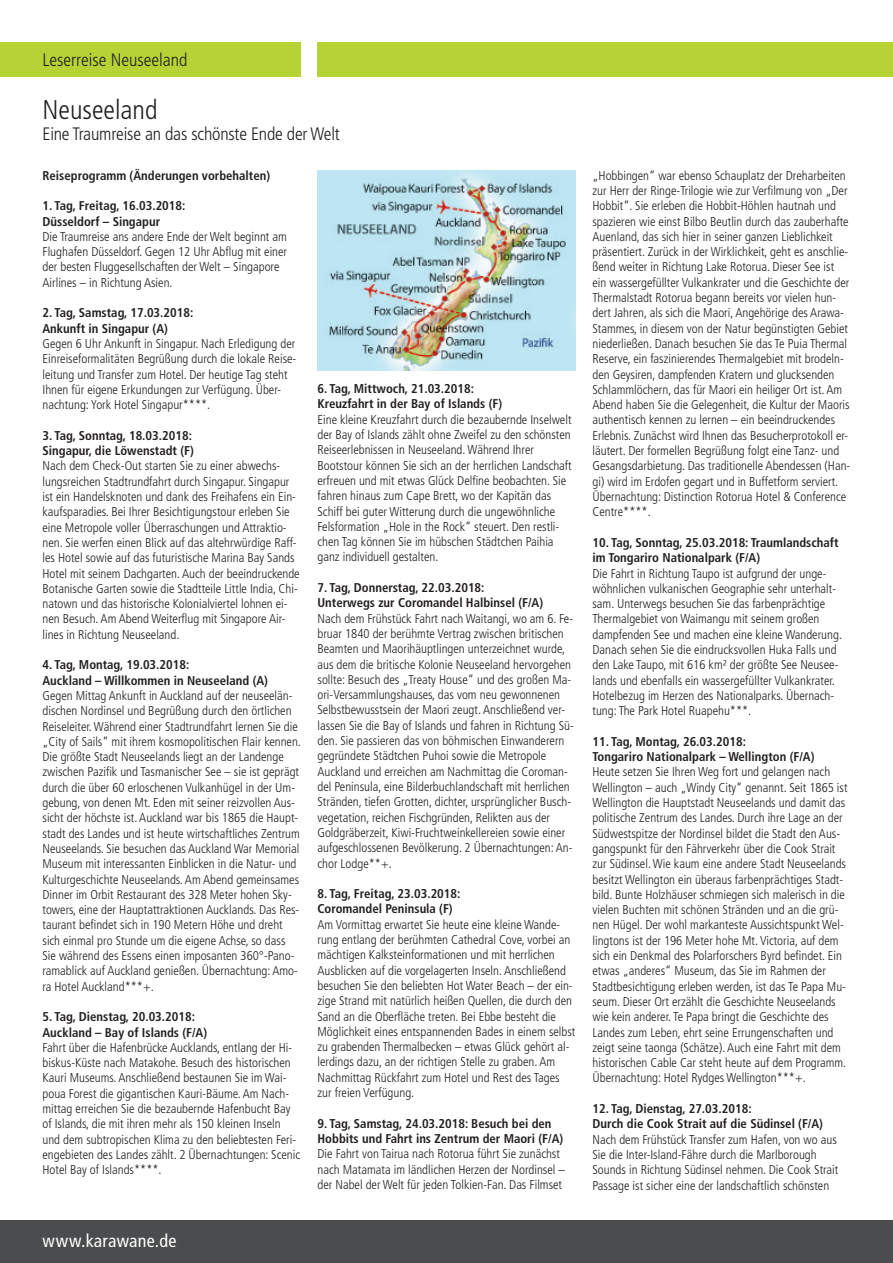
<style>
.page{position:relative;width:893px;height:1263px;background:#fff}
.page>*{position:absolute;margin:0;border:0;box-sizing:border-box;transform-origin:0 0}
.t1{font:300 condensed 27px "Frutiger";color:#231f20}
.t2{font:condensed 18.15px "Frutiger";letter-spacing:.015em;color:#fff}
.t3{font:300 condensed 18px "Frutiger";letter-spacing:-.01em;color:#231f20}
.t4{font:300 condensed 12.75px/15.3px "Frutiger";color:#231f20}
.t5{font:700 condensed 12.75px/15.3px "Frutiger";color:#231f20}
</style>
<div class="page">
<div style="left:317px;top:43px;width:576px;height:34px;background:#b5d334"></div>
<div style="left:0;top:43px;width:300px;height:34px;background:#b5d334"></div>
<div style="left:0;top:1220px;width:893px;height:43px;background:#4b4c4d"></div>
<img style="left:317px;top:171px;width:258px;height:200px">
<h3 class="t3" style="left:43px;top:50px;width:147px">Leserreise Neuseeland</h3>
<h1 class="t1" style="left:43px;top:94px;width:117px">Neuseeland</h1>
<h3 class="t3" style="left:43px;top:124px;width:299px">Eine Traumreise an das schönste Ende der Welt</h3>
<p class="t5" style="left:43px;top:168px;width:229px">Reiseprogramm (Änderungen vorbehalten)</p>
<p class="t5" style="left:43px;top:198px;width:144px">1. Tag, Freitag, 16.03.2018:<br>Düsseldorf – Singapur</p>
<p class="t4" style="left:43px;top:229px;width:246px">Die Traumreise ans andere Ende der Welt beginnt am Flughafen Düsseldorf. Gegen 12 Uhr Abflug mit einer der besten Fluggesellschaften der Welt – Singapore Airlines – in Richtung Asien.</p>
<p class="t5" style="left:43px;top:305px;width:152px">2. Tag, Samstag, 17.03.2018:<br>Ankunft in Singapur (A)</p>
<p class="t4" style="left:43px;top:336px;width:255px">Gegen 6 Uhr Ankunft in Singapur. Nach Erledigung der Einreiseformalitäten Begrüßung durch die lokale Reise&shy;leitung und Transfer zum Hotel. Der heutige Tag steht Ihnen für eigene Erkundungen zur Verfügung. Über&shy;nachtung: York Hotel Singapur****.</p>
<p class="t5" style="left:43px;top:428px;width:153px">3. Tag, Sonntag, 18.03.2018:<br>Singapur, die Löwenstadt (F)</p>
<p class="t4" style="left:43px;top:458px;width:259px">Nach dem Check-Out starten Sie zu einer abwechs&shy;lungsreichen Stadtrundfahrt durch Singapur. Singapur ist ein Handelsknoten und dank des Freihafens ein Ein&shy;kaufsparadies. Bei Ihrer Besichtigungstour erleben Sie eine Metropole voller Überraschungen und Attraktio&shy;nen. Sie werfen einen Blick auf das altehrwürdige Raff&shy;les Hotel sowie auf das futuristische Marina Bay Sands Hotel mit seinem Dachgarten. Auch der beeindruckende Botanische Garten sowie die Stadtteile Little India, Chi&shy;natown und das historische Kolonialviertel lohnen ei&shy;nen Besuch. Am Abend Weiterflug mit Singapore Air&shy;lines in Richtung Neuseeland.</p>
<p class="t5" style="left:43px;top:657px;width:227px">4. Tag, Montag, 19.03.2018:<br>Auckland – Willkommen in Neuseeland (A)</p>
<p class="t4" style="left:43px;top:688px;width:260px">Gegen Mittag Ankunft in Auckland auf der neuseelän&shy;dischen Nordinsel und Begrüßung durch den örtlichen Reiseleiter. Während einer Stadtrundfahrt lernen Sie die „City of Sails“ mit ihrem kosmopolitischen Flair kennen.<br>Die größte Stadt Neuseelands liegt an der Landenge zwischen Pazifik und Tasmanischer See – sie ist geprägt durch die über 60 erloschenen Vulkanhügel in der Um&shy;gebung, von denen Mt. Eden mit seiner reizvollen Aus&shy;sicht der höchste ist. Auckland war bis 1865 die Haupt&shy;stadt des Landes und ist heute wirtschaftliches Zentrum Neuseelands. Sie besuchen das Auckland War Memorial Museum mit interessanten Einblicken in die Natur- und Kulturgeschichte Neuseelands. Am Abend gemeinsames Dinner im Orbit Restaurant des 328 Meter hohen Sky&shy;towers, eine der Hauptattraktionen Aucklands. Das Res&shy;taurant befindet sich in 190 Metern Höhe und dreht sich einmal pro Stunde um die eigene Achse, so dass Sie während des Essens einen imposanten 360°-Pano&shy;ramablick auf Auckland genießen. Übernachtung: Amo&shy;ra Hotel Auckland***+.</p>
<p class="t5" style="left:43px;top:1009px;width:166px">5. Tag, Dienstag, 20.03.2018:<br>Auckland – Bay of Islands (F/A)</p>
<p class="t4" style="left:43px;top:1040px;width:259px">Fahrt über die Hafenbrücke Aucklands, entlang der Hi&shy;biskus-Küste nach Matakohe. Besuch des historischen Kauri Museums. Anschließend bestaunen Sie im Wai&shy;poua Forest die gigantischen Kauri-Bäume. Am Nach&shy;mittag erreichen Sie die bezaubernde Hafenbucht Bay of Islands, die mit ihren mehr als 150 kleinen Inseln und dem subtropischen Klima zu den beliebtesten Feri&shy;engebieten des Landes zählt. 2 Übernachtungen: Scenic Hotel Bay of Islands****.</p>
<p class="t5" style="left:317px;top:381px;width:186px">6. Tag, Mittwoch, 21.03.2018:<br>Kreuzfahrt in der Bay of Islands (F)</p>
<p class="t4" style="left:317px;top:412px;width:256px">Eine kleine Kreuzfahrt durch die bezaubernde Inselwelt der Bay of Islands zählt ohne Zweifel zu den schönsten Reiseerlebnissen in Neuseeland. Während Ihrer Bootstour können Sie sich an der herrlichen Landschaft erfreuen und mit etwas Glück Delfine beobachten. Sie fahren hinaus zum Cape Brett, wo der Kapitän das Schiff bei guter Witterung durch die ungewöhnliche Felsformation „Hole in the Rock“ steuert. Den restli&shy;chen Tag können Sie im hübschen Städtchen Paihia ganz individuell gestalten.</p>
<p class="t5" style="left:317px;top:580px;width:227px">7. Tag, Donnerstag, 22.03.2018:<br>Unterwegs zur Coromandel Halbinsel (F/A)</p>
<p class="t4" style="left:317px;top:611px;width:258px">Nach dem Frühstück Fahrt nach Waitangi, wo am 6. Fe&shy;bruar 1840 der berühmte Vertrag zwischen britischen Beamten und Maorihäuptlingen unterzeichnet wurde, aus dem die britische Kolonie Neuseeland hervorgehen sollte: Besuch des „Treaty House“ und des großen Ma&shy;ori-Versammlungshauses, das vom neu gewonnenen Selbstbewusstsein der Maori zeugt. Anschließend ver&shy;lassen Sie die Bay of Islands und fahren in Richtung Sü&shy;den. Sie passieren das von böhmischen Einwanderern gegründete Städtchen Puhoi sowie die Metropole Auckland und erreichen am Nachmittag die Coroman&shy;del Peninsula, eine Bilderbuchlandschaft mit herrlichen Stränden, tiefen Grotten, dichter, ursprünglicher Busch&shy;vegetation, reichen Fischgründen, Relikten aus der Goldgräberzeit, Kiwi-Fruchtweinkellereien sowie einer aufgeschlossenen Bevölkerung. 2 Übernachtungen: An&shy;chor Lodge**+.</p>
<p class="t5" style="left:317px;top:886px;width:144px">8. Tag, Freitag, 23.03.2018:<br>Coromandel Peninsula (F)</p>
<p class="t4" style="left:317px;top:917px;width:259px">Am Vormittag erwartet Sie heute eine kleine Wande&shy;rung entlang der berühmten Cathedral Cove, vorbei an mächtigen Kalksteinformationen und mit herrlichen Ausblicken auf die vorgelagerten Inseln. Anschließend besuchen Sie den beliebten Hot Water Beach – der ein&shy;zige Strand mit natürlich heißen Quellen, die durch den Sand an die Oberfläche treten. Bei Ebbe besteht die Möglichkeit eines entspannenden Bades in einem selbst zu grabenden Thermalbecken – etwas Glück gehört al&shy;lerdings dazu, an der richtigen Stelle zu graben. Am Nachmittag Rückfahrt zum Hotel und Rest des Tages zur freien Verfügung.</p>
<p class="t5" style="left:317px;top:1115px;width:247px">9. Tag, Samstag, 24.03.2018: Besuch bei den<br>Hobbits und Fahrt ins Zentrum der Maori (F/A)</p>
<p class="t4" style="left:317px;top:1146px;width:249px">Die Fahrt von Tairua nach Rotorua führt Sie zunächst nach Matamata im ländlichen Herzen der Nordinsel – der Nabel der Welt für jeden Tolkien-Fan. Das Filmset</p>
<h2 class="t2" style="left:43px;top:1230px;width:136px">www.karawane.de</h2>
<p class="t4" style="left:592px;top:168px;width:259px">„Hobbingen“ war ebenso Schauplatz der Dreharbeiten zur Herr der Ringe-Trilogie wie zur Verfilmung von „Der Hobbit“. Sie erleben die Hobbit-Höhlen hautnah und spazieren wie einst Bilbo Beutlin durch das zauberhafte Auenland, das sich hier in seiner ganzen Lieblichkeit präsentiert. Zurück in der Wirklichkeit, geht es anschlie&shy;ßend weiter in Richtung Lake Rotorua. Dieser See ist ein wassergefüllter Vulkankrater und die Geschichte der Thermalstadt Rotorua begann bereits vor vielen hun&shy;dert Jahren, als sich die Maori, Angehörige des Arawa-Stammes, in diesem von der Natur begünstigten Gebiet niederließen. Danach besuchen Sie das Te Puia Thermal Reserve, ein faszinierendes Thermalgebiet mit brodeln&shy;den Geysiren, dampfenden Kratern und glucksenden Schlammlöchern, das für Maori ein heiliger Ort ist. Am Abend haben Sie die Gelegenheit, die Kultur der Maoris authentisch kennen zu lernen – ein beeindruckendes Erlebnis. Zunächst wird Ihnen das Besucherprotokoll er&shy;läutert. Der formellen Begrüßung folgt eine Tanz- und Gesangsdarbietung. Das traditionelle Abendessen (Han&shy;gi) wird im Erdofen gegart und in Buffetform serviert.<br>Übernachtung: Distinction Rotorua Hotel &amp; Conference Centre****.</p>
<p class="t5" style="left:592px;top:535px;width:248px">10. Tag, Sonntag, 25.03.2018: Traumlandschaft im Tongariro Nationalpark (F/A)</p>
<p class="t4" style="left:592px;top:566px;width:251px">Die Fahrt in Richtung Taupo ist aufgrund der unge&shy;wöhnlichen vulkanischen Geographie sehr unterhalt&shy;sam. Unterwegs besuchen Sie das farbenprächtige Thermalgebiet von Waimangu mit seinem großen dampfenden See und machen eine kleine Wanderung.<br>Danach sehen Sie die eindrucksvollen Huka Falls und den Lake Taupo, mit 616 km² der größte See Neusee&shy;lands und ebenfalls ein wassergefüllter Vulkankrater.<br>Hotelbezug im Herzen des Nationalparks. Übernach&shy;tung: The Park Hotel Ruapehu***.</p>
<p class="t5" style="left:592px;top:734px;width:223px">11. Tag, Montag, 26.03.2018:<br>Tongariro Nationalpark – Wellington (F/A)</p>
<p class="t4" style="left:592px;top:764px;width:257px">Heute setzen Sie Ihren Weg fort und gelangen nach Wellington – auch „Windy City“ genannt. Seit 1865 ist Wellington die Hauptstadt Neuseelands und damit das politische Zentrum des Landes. Durch ihre Lage an der Südwestspitze der Nordinsel bildet die Stadt den Aus&shy;gangspunkt für den Fährverkehr über die Cook Strait zur Südinsel. Wie kaum eine andere Stadt Neuseelands besitzt Wellington ein überaus farbenprächtiges Stadt&shy;bild. Bunte Holzhäuser schmiegen sich malerisch in die vielen Buchten mit schönen Stränden und an die grü&shy;nen Hügel. Der wohl markanteste Aussichtspunkt Wel&shy;lingtons ist der 196 Meter hohe Mt. Victoria, auf dem sich ein Denkmal des Polarforschers Byrd befindet. Ein etwas „anderes“ Museum, das Sie im Rahmen der Stadtbesichtigung erleben werden, ist das Te Papa Mu&shy;seum. Dieser Ort erzählt die Geschichte Neuseelands wie kein anderer. Te Papa bringt die Geschichte des Landes zum Leben, ehrt seine Errungenschaften und zeigt seine taonga (Schätze). Auch eine Fahrt mit dem historischen Cable Car steht heute auf dem Programm.<br>Übernachtung: Hotel Rydges Wellington***+.</p>
<p class="t5" style="left:592px;top:1101px;width:232px">12. Tag, Dienstag, 27.03.2018:<br>Durch die Cook Strait auf die Südinsel (F/A)</p>
<p class="t4" style="left:592px;top:1132px;width:247px">Nach dem Frühstück Transfer zum Hafen, von wo aus Sie die Inter-Island-Fähre durch die Marlborough Sounds in Richtung Südinsel nehmen. Die Cook Strait Passage ist sicher eine der landschaftlich schönsten</p>
</div>
